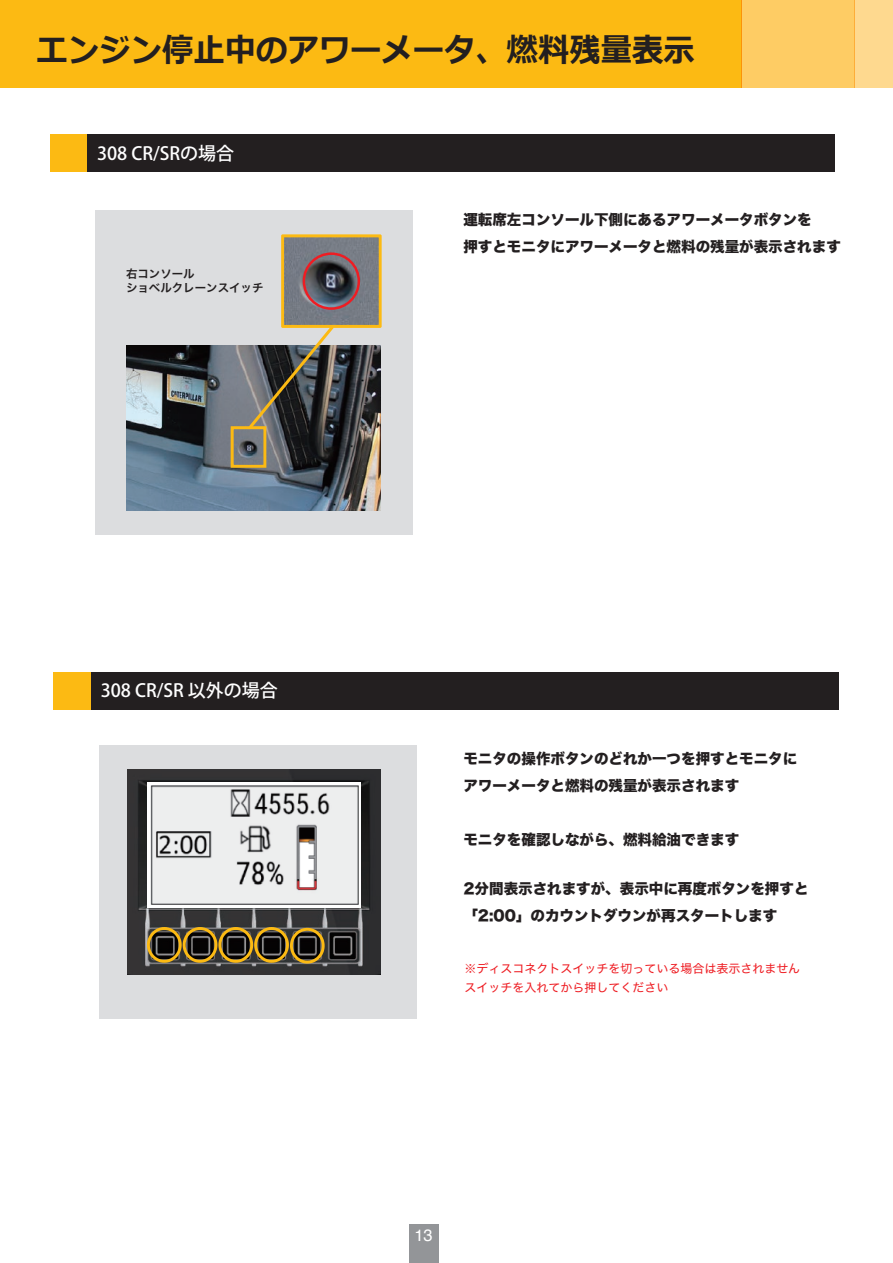
<style>
.page{position:relative;width:893px;height:1263px;background:#fff}
.page>*{position:absolute;margin:0;border:0;box-sizing:border-box;transform-origin:0 0}
.t1{font:700 33px "Meiryo";color:#231f20;scale:.95 1}
.t2{font:500 18px "Koz Go Pr 6 N";color:#fff}
.t3{font:16.5px "Helvetica";color:#fff}
.t4{font:14.55px/27px "Hiragino Sans W8";color:#231f20}
.t5{font:12px/19.5px "Hiragino Sans W4";color:#ee1d23}
.t6{font:11.4px/13.8px "Hiragino Sans W6";color:#231f20}
</style>
<div class="page">
<div style="left:0;top:0;width:741px;height:87px;background:#fcba13"></div>
<div style="left:741px;top:0;width:113px;height:87px;background:#fecc64"></div>
<div style="left:854px;top:0;width:39px;height:87px;background:#fed98f"></div>
<div style="left:54px;top:672px;width:37px;height:37px;background:#fcba13"></div>
<div style="left:91px;top:672px;width:747px;height:37px;background:#231f20"></div>
<div style="left:50px;top:135px;width:37px;height:37px;background:#fcba13"></div>
<div style="left:87px;top:135px;width:748px;height:37px;background:#231f20"></div>
<div style="left:100px;top:745px;width:317px;height:273px;background:#dcdddf"></div>
<div style="left:95px;top:210px;width:317px;height:324px;background:#dcdddf"></div>
<img style="left:126px;top:345px;width:255px;height:165px">
<img style="left:127px;top:769px;width:254px;height:206px">
<img style="left:147px;top:782px;width:213px;height:125px">
<svg style="left:147px;top:927px;width:178px;height:36px;background:#5f4f28"></svg>
<svg style="left:231px;top:234px;width:151px;height:234px"></svg>
<div style="left:303px;top:252px;width:57px;height:58px;border:2px solid #ee1d23;border-radius:50%"></div>
<div style="left:409px;top:1224px;width:29px;height:39px;background:#939598"></div>
<h1 class="t1" style="left:37px;top:27px;width:694px">エンジン停止中のアワーメータ、燃料残量表示</h1>
<p class="t2" style="left:97px;top:143px;width:139px">308 CR/SRの場合</p>
<p class="t6" style="left:126px;top:267px;width:139px">右コンソール<br>ショベルクレーンスイッチ</p>
<p class="t4" style="left:463px;top:206px;width:379px">運転席左コンソール下側にあるアワーメータボタンを<br>押すとモニタにアワーメータと燃料の残量が表示されます</p>
<p class="t2" style="left:101px;top:681px;width:179px">308 CR/SR 以外の場合</p>
<p class="t4" style="left:463px;top:745px;width:335px">モニタの操作ボタンのどれか一つを押すとモニタにアワーメータと燃料の残量が表示されます</p>
<p class="t4" style="left:463px;top:826px;width:277px">モニタを確認しながら、燃料給油できます</p>
<p class="t4" style="left:463px;top:876px;width:347px">2分間表示されますが、表示中に再度ボタンを押すと「2:00」のカウントダウンが再スタートします</p>
<p class="t5" style="left:465px;top:957px;width:337px">※ディスコネクトスイッチを切っている場合は表示されませんスイッチを入れてから押してください</p>
<p class="t3" style="left:414px;top:1223px;width:20px">13</p>
</div>
